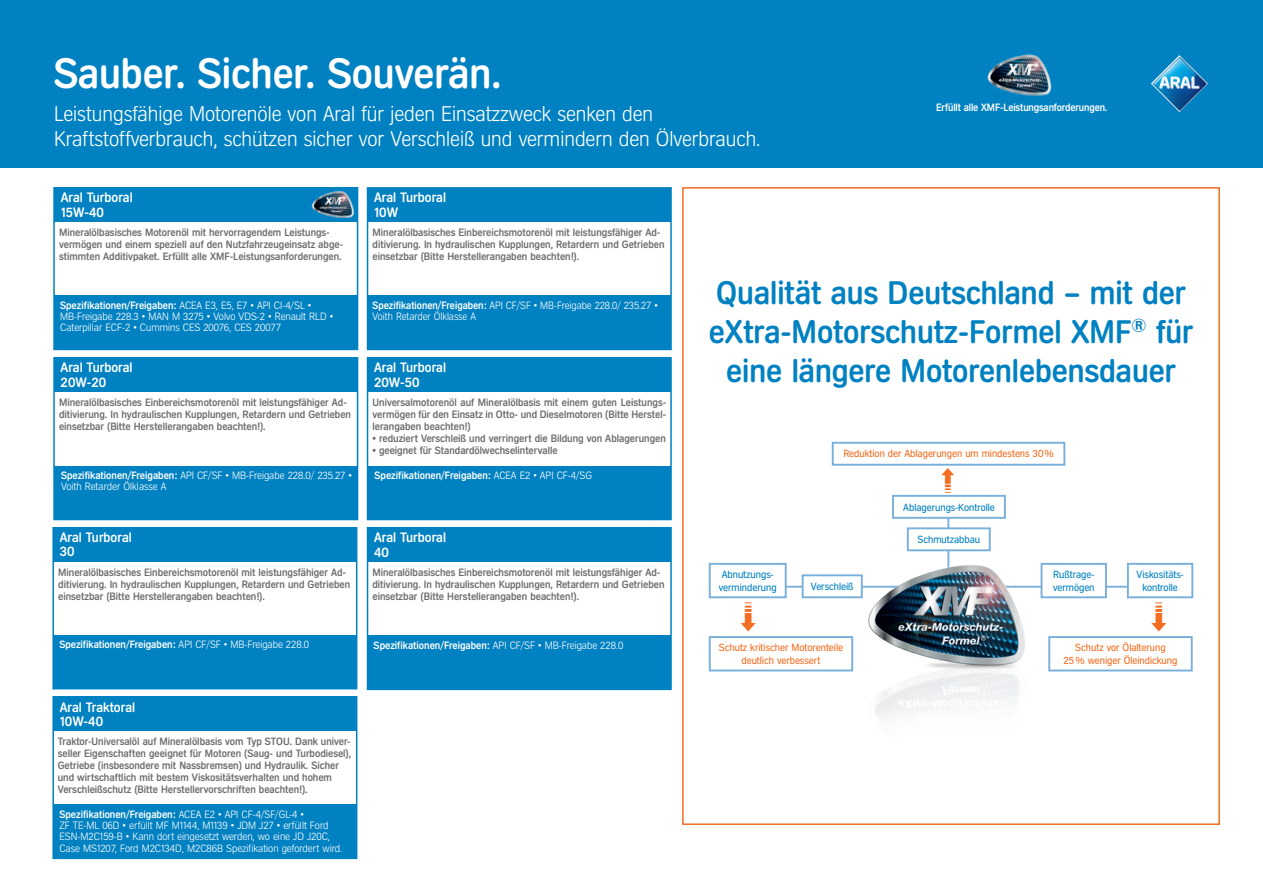
<style>
.page{position:relative;width:1263px;height:893px;background:#fff}
.page>*{position:absolute;margin:0;border:0;box-sizing:border-box;transform-origin:0 0}
.t1{font:500 42px "Aral V2";color:#fff}
.t2{font:500 32.25px/38.7px "Aral V2";color:#0081c1;text-align:center}
.t3{font:300 21px/25.2px "Aral V2";color:#fff}
.t4{font:500 13.5px/14.5px "Aral V2";color:#fff}
.t5{font:500 10.5px/12px "Aral V2";color:#6c6d70}
.t6{font:300 10.5px/11.2px "Aral V2";color:#fff}
.t7{font:500 10.5px "Aral V2";color:#fff}
.t8{font:10.35px/12.3px "Aral V2";color:#f36e21;text-align:center}
.t9{font:10.35px/12.3px "Aral V2";color:#0081c1}
.s1{font-weight:500}
.s2{font-weight:300}
</style>
<div class="page">
<div style="left:0;top:0;width:1263px;height:168px;background:#0081c1"></div>
<div style="left:682px;top:187px;width:538px;height:638px;border:2px solid #f36e21"></div>
<hr style="left:947px;top:496px;width:2px;height:73px;background:#79b0db">
<hr style="left:991px;top:586px;width:141px;height:2px;background:#79b0db">
<hr style="left:770px;top:586px;width:135px;height:2px;background:#79b0db">
<img style="left:864px;top:555px;width:167px;height:162px">
<div style="left:832px;top:442px;width:233px;height:24px;background:#fff;border:2px solid #79b0db"></div>
<div style="left:892px;top:495px;width:114px;height:24px;background:#fff;border:2px solid #79b0db"></div>
<div style="left:907px;top:527px;width:84px;height:24px;background:#fff;border:2px solid #79b0db"></div>
<div style="left:709px;top:636px;width:144px;height:35px;background:#fff;border:2px solid #79b0db"></div>
<div style="left:802px;top:574px;width:61px;height:24px;background:#fff;border:2px solid #79b0db"></div>
<div style="left:709px;top:563px;width:78px;height:35px;background:#fff;border:2px solid #79b0db"></div>
<div style="left:1127px;top:563px;width:66px;height:35px;background:#fff;border:2px solid #79b0db"></div>
<div style="left:1040px;top:563px;width:67px;height:35px;background:#fff;border:2px solid #79b0db"></div>
<div style="left:1048px;top:636px;width:145px;height:35px;background:#fff;border:2px solid #79b0db"></div>
<div style="left:53px;top:357px;width:305px;height:163px;background:#fff;border:2px solid #0081c1"></div>
<div style="left:54px;top:466px;width:304px;height:53px;background:#0081c1"></div>
<div style="left:54px;top:358px;width:303px;height:34px;background:#0081c1"></div>
<div style="left:53px;top:187px;width:305px;height:163px;background:#fff;border:2px solid #0081c1"></div>
<div style="left:54px;top:295px;width:304px;height:54px;background:#0081c1"></div>
<div style="left:54px;top:188px;width:303px;height:34px;background:#0081c1"></div>
<img style="left:312px;top:191px;width:42px;height:27px">
<div style="left:367px;top:527px;width:305px;height:163px;background:#fff;border:2px solid #0081c1"></div>
<div style="left:367px;top:636px;width:304px;height:53px;background:#0081c1"></div>
<div style="left:367px;top:528px;width:304px;height:34px;background:#0081c1"></div>
<div style="left:52px;top:696px;width:305px;height:163px;background:#fff;border:2px solid #0081c1"></div>
<div style="left:53px;top:805px;width:304px;height:53px;background:#0081c1"></div>
<div style="left:53px;top:697px;width:304px;height:34px;background:#0081c1"></div>
<div style="left:367px;top:187px;width:305px;height:163px;background:#fff;border:2px solid #0081c1"></div>
<div style="left:367px;top:295px;width:304px;height:54px;background:#0081c1"></div>
<div style="left:367px;top:188px;width:304px;height:34px;background:#0081c1"></div>
<div style="left:52px;top:527px;width:305px;height:162px;background:#fff;border:2px solid #0081c1"></div>
<div style="left:53px;top:635px;width:304px;height:54px;background:#0081c1"></div>
<div style="left:53px;top:527px;width:304px;height:34px;background:#0081c1"></div>
<img style="left:987px;top:54px;width:65px;height:41px">
<img style="left:1151px;top:55px;width:57px;height:57px">
<div style="left:367px;top:357px;width:305px;height:163px;background:#fff;border:2px solid #0081c1"></div>
<div style="left:367px;top:466px;width:304px;height:53px;background:#0081c1"></div>
<div style="left:367px;top:358px;width:304px;height:34px;background:#0081c1"></div>
<h1 class="t1" style="left:54px;top:49px;width:449px">Sauber. Sicher. Souverän.</h1>
<h3 class="t3" style="left:54px;top:101px;width:708px">Leistungsfähige Motorenöle von Aral für jeden Einsatzzweck senken den<br>Kraftstoffverbrauch, schützen sicher vor Verschleiß und vermindern den Ölverbrauch.</h3>
<p class="t7" style="left:936px;top:101px;width:173px">Erfüllt alle XMF-Leistungsanforderungen.</p>
<p class="t4" style="left:61px;top:191px;width:73px">Aral Turboral<br>15W-40</p>
<p class="t5" style="left:59px;top:227px;width:286px">Mineralölbasisches Motorenöl mit hervorragendem Leistungs&shy;vermögen und einem speziell auf den Nutzfahrzeugeinsatz abge&shy;stimmten Additivpaket. Erfüllt alle XMF-Leistungsanforderungen.</p>
<p class="t6" style="left:60px;top:299px;width:275px"><span class="s1">Spezifikationen/Freigaben:</span> ACEA E3, E5, E7 • API CI-4/SL •<br>MB-Freigabe 228.3 • MAN M 3275 • Volvo VDS-2 • Renault RLD •<br>Caterpillar ECF-2 • Cummins CES 20076, CES 20077</p>
<p class="t4" style="left:61px;top:361px;width:73px">Aral Turboral<br>20W-20</p>
<p class="t5" style="left:59px;top:397px;width:293px">Mineralölbasisches Einbereichsmotorenöl mit leistungsfähiger Ad&shy;ditivierung. In hydraulischen Kupplungen, Retardern und Getrieben einsetzbar (Bitte Herstellerangaben beachten!).</p>
<p class="t6" style="left:61px;top:470px;width:293px"><span class="s1">Spezifikationen/Freigaben:</span> API CF/SF • MB-Freigabe 228.0/ 235.27 •<br>Voith Retarder Ölklasse A</p>
<p class="t4" style="left:60px;top:530px;width:73px">Aral Turboral<br>30</p>
<p class="t5" style="left:58px;top:566px;width:293px">Mineralölbasisches Einbereichsmotorenöl mit leistungsfähiger Ad&shy;ditivierung. In hydraulischen Kupplungen, Retardern und Getrieben einsetzbar (Bitte Herstellerangaben beachten!).</p>
<p class="t7" style="left:59px;top:639px;width:251px">Spezifikationen/Freigaben: <span class="s2">API CF/SF • MB-Freigabe 228.0</span></p>
<p class="t4" style="left:60px;top:700px;width:77px">Aral Traktoral<br>10W-40</p>
<p class="t5" style="left:58px;top:736px;width:295px">Traktor-Universalöl auf Mineralölbasis vom Typ STOU. Dank univer&shy;seller Eigenschaften geeignet für Motoren (Saug- und Turbodiesel), Getriebe (insbesondere mit Nassbremsen) und Hydraulik. Sicher und wirtschaftlich mit bestem Viskositätsverhalten und hohem Verschleißschutz (Bitte Herstellervorschriften beachten!).</p>
<p class="t6" style="left:59px;top:809px;width:284px"><span class="s1">Spezifikationen/Freigaben:</span> ACEA E2 • API CF-4/SF/GL-4 •<br>ZF TE-ML 06D • erfüllt MF M1144, M1139 • JDM J27 • erfüllt Ford ESN-M2C159-B • Kann dort eingesetzt werden, wo eine JD J20C, Case MS1207, Ford M2C134D, M2C86B Spezifikation gefordert wird.</p>
<p class="t4" style="left:374px;top:191px;width:73px">Aral Turboral<br>10W</p>
<p class="t5" style="left:373px;top:227px;width:293px">Mineralölbasisches Einbereichsmotorenöl mit leistungsfähiger Ad&shy;ditivierung. In hydraulischen Kupplungen, Retardern und Getrieben einsetzbar (Bitte Herstellerangaben beachten!).</p>
<p class="t6" style="left:373px;top:299px;width:287px"><span class="s1">Spezifikationen/Freigaben:</span> API CF/SF • MB-Freigabe 228.0/ 235.27 •<br>Voith Retarder Ölklasse A</p>
<p class="t4" style="left:374px;top:361px;width:73px">Aral Turboral<br>20W-50</p>
<p class="t5" style="left:372px;top:397px;width:295px;text-align:justify">Universalmotorenöl auf Mineralölbasis mit einem guten Leistungs&shy;vermögen für den Einsatz in Otto- und Dieselmotoren (Bitte Herstel&shy;lerangaben beachten!)</p>
<p class="t5" style="left:372px;top:433px;width:295px">• reduziert Verschleiß und verringert die Bildung von Ablagerungen</p>
<p class="t5" style="left:372px;top:445px;width:187px">• geeignet für Standardölwechselintervalle</p>
<p class="t7" style="left:374px;top:469px;width:219px">Spezifikationen/Freigaben: <span class="s2">ACEA E2 • API CF-4/SG</span></p>
<p class="t4" style="left:374px;top:530px;width:73px">Aral Turboral<br>40</p>
<p class="t5" style="left:372px;top:566px;width:293px">Mineralölbasisches Einbereichsmotorenöl mit leistungsfähiger Ad&shy;ditivierung. In hydraulischen Kupplungen, Retardern und Getrieben einsetzbar (Bitte Herstellerangaben beachten!).</p>
<p class="t7" style="left:374px;top:639px;width:251px">Spezifikationen/Freigaben: <span class="s2">API CF/SF • MB-Freigabe 228.0</span></p>
<h2 class="t2" style="left:709px;top:274px;width:486px">Qualität aus Deutschland – mit der eXtra-Motorschutz-Formel XMF<sup>®</sup> für eine längere Motorenlebensdauer</h2>
<p class="t8" style="left:843px;top:447px;width:212px">Reduktion der Ablagerungen um mindestens 30%</p>
<p class="t9" style="left:719px;top:569px;width:59px">Abnutzungs&shy;verminderung</p>
<p class="t9" style="left:811px;top:580px;width:44px">Verschleiß</p>
<p class="t8" style="left:719px;top:642px;width:126px">Schutz kritischer Motorenteile deutlich verbessert</p>
<p class="t9" style="left:903px;top:501px;width:93px">Ablagerungs-Kontrolle</p>
<p class="t9" style="left:917px;top:533px;width:64px">Schmutzabbau</p>
<p class="t9" style="left:1053px;top:569px;width:43px">Rußtrage&shy;vermögen</p>
<p class="t9" style="left:1136px;top:569px;width:49px;text-align:center">Viskositäts&shy;kontrolle</p>
<p class="t8" style="left:1063px;top:642px;width:115px">Schutz vor Ölalterung<br>25% weniger Öleindickung</p>
</div>
